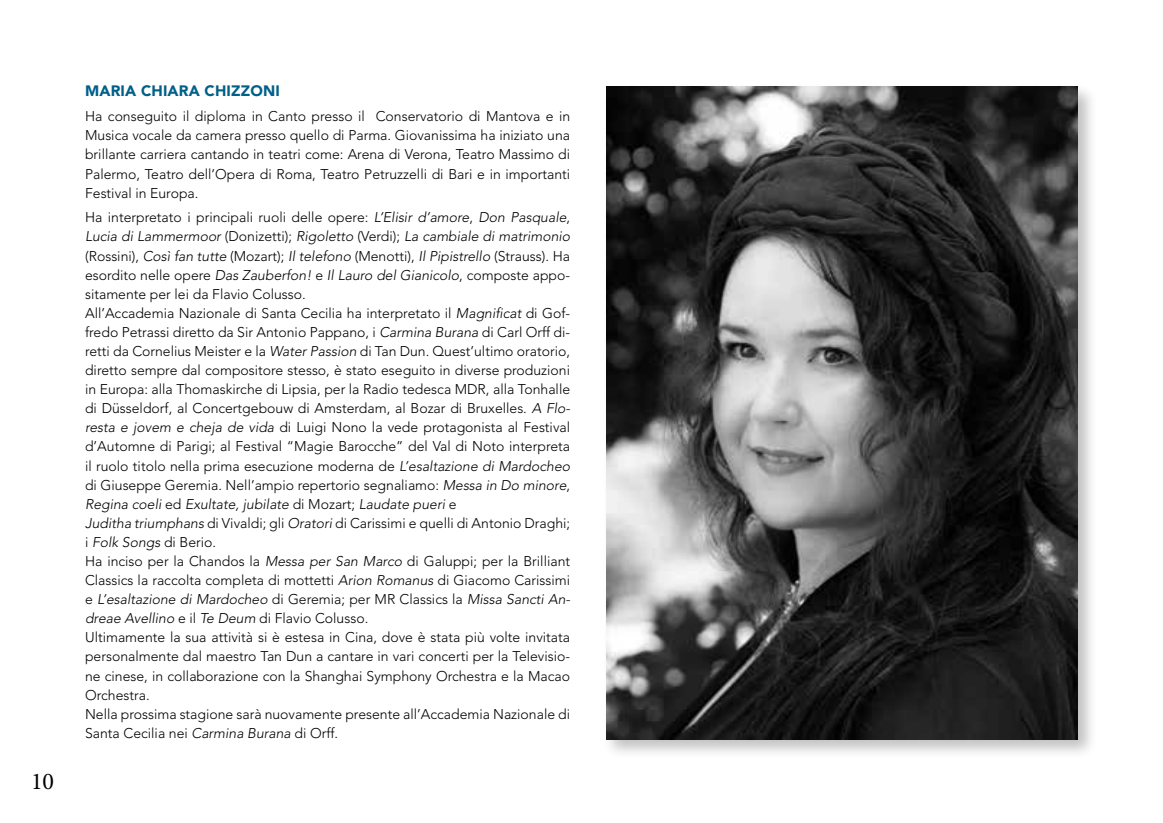
<style>
.page{position:relative;width:1163px;height:823px;background:#fff}
.page>*{position:absolute;margin:0;border:0;box-sizing:border-box;transform-origin:0 0}
.t1{font:24px "Minion Pro";color:#000}
.t2{font:900 15px "Avenir LT Std";letter-spacing:.01em;color:#006089}
.t3{font:300 14px/19px "Avenir LT Std";color:#000;text-align:justify}
.s1{font-style:italic}
</style>
<div class="page">
<div style="left:602px;top:82px;width:495px;height:676px;background:#000;opacity:.25"></div>
<img style="left:606px;top:86px;width:471px;height:652px">
<h1 class="t1" style="left:31px;top:765px;width:25px">10</h1>
<p class="t2" style="left:85px;top:82px;width:196px">MARIA CHIARA CHIZZONI</p>
<p class="t3" style="left:85px;top:107px;width:486px">Ha conseguito il diploma in Canto presso il Conservatorio di Mantova e in Musica vocale da camera presso quello di Parma. Giovanissima ha iniziato una brillante carriera cantando in teatri come: Arena di Verona, Teatro Massimo di Palermo, Teatro dell’Opera di Roma, Teatro Petruzzelli di Bari e in importanti Festival in Europa.</p>
<p class="t3" style="left:85px;top:208px;width:486px;text-align:left">Ha interpretato i principali ruoli delle opere: <span class="s1">L’Elisir d’amore</span>, <span class="s1">Don Pasquale</span>, <span class="s1">Lucia di Lammermoor</span> (Donizetti); <span class="s1">Rigoletto</span> (Verdi); <span class="s1">La cambiale di matrimonio </span>(Rossini), <span class="s1">Così fan tutte</span> (Mozart); <span class="s1">Il telefono</span> (Menotti), <span class="s1">Il Pipistrello</span> (Strauss). Ha esordito nelle opere <span class="s1">Das Zauberfon!</span> e <span class="s1">Il Lauro del Gianicolo</span>, composte appo&shy;sitamente per lei da Flavio Colusso.<br>All’Accademia Nazionale di Santa Cecilia ha interpretato il <span class="s1">Magnificat</span> di Gof&shy;fredo Petrassi diretto da Sir Antonio Pappano, i <span class="s1">Carmina Burana</span> di Carl Orff di&shy;retti da Cornelius Meister e la <span class="s1">Water Passion</span> di Tan Dun. Quest’ultimo oratorio, diretto sempre dal compositore stesso, è stato eseguito in diverse produzioni in Europa: alla Thomaskirche di Lipsia, per la Radio tedesca MDR, alla Tonhalle di Düsseldorf, al Concertgebouw di Amsterdam, al Bozar di Bruxelles. <span class="s1">A Flo&shy;resta e jovem e cheja de vida</span> di Luigi Nono la vede protagonista al Festival d’Automne di Parigi; al Festival “Magie Barocche” del Val di Noto interpreta il ruolo titolo nella prima esecuzione moderna de <span class="s1">L’esaltazione di Mardocheo </span>di Giuseppe Geremia. Nell’ampio repertorio segnaliamo: <span class="s1">Messa in Do minore</span>, <span class="s1">Regina coeli</span> ed <span class="s1">Exultate, jubilate</span> di Mozart; <span class="s1">Laudate pueri</span> e<br><span class="s1">Juditha triumphans</span> di Vivaldi; gli <span class="s1">Oratori</span> di Carissimi e quelli di Antonio Draghi; i <span class="s1">Folk Songs</span> di Berio.<br>Ha inciso per la Chandos la <span class="s1">Messa per San Marco</span> di Galuppi; per la Brilliant Classics la raccolta completa di mottetti <span class="s1">Arion Romanus</span> di Giacomo Carissimi e <span class="s1">L’esaltazione di Mardocheo</span> di Geremia; per MR Classics la <span class="s1">Missa Sancti An&shy;dreae Avellino</span> e il <span class="s1">Te Deum</span> di Flavio Colusso.<br>Ultimamente la sua attività si è estesa in Cina, dove è stata più volte invitata personalmente dal maestro Tan Dun a cantare in vari concerti per la Televisio&shy;ne cinese, in collaborazione con la Shanghai Symphony Orchestra e la Macao Orchestra.<br>Nella prossima stagione sarà nuovamente presente all’Accademia Nazionale di Santa Cecilia nei <span class="s1">Carmina Burana</span> di Orff.</p>
</div>
